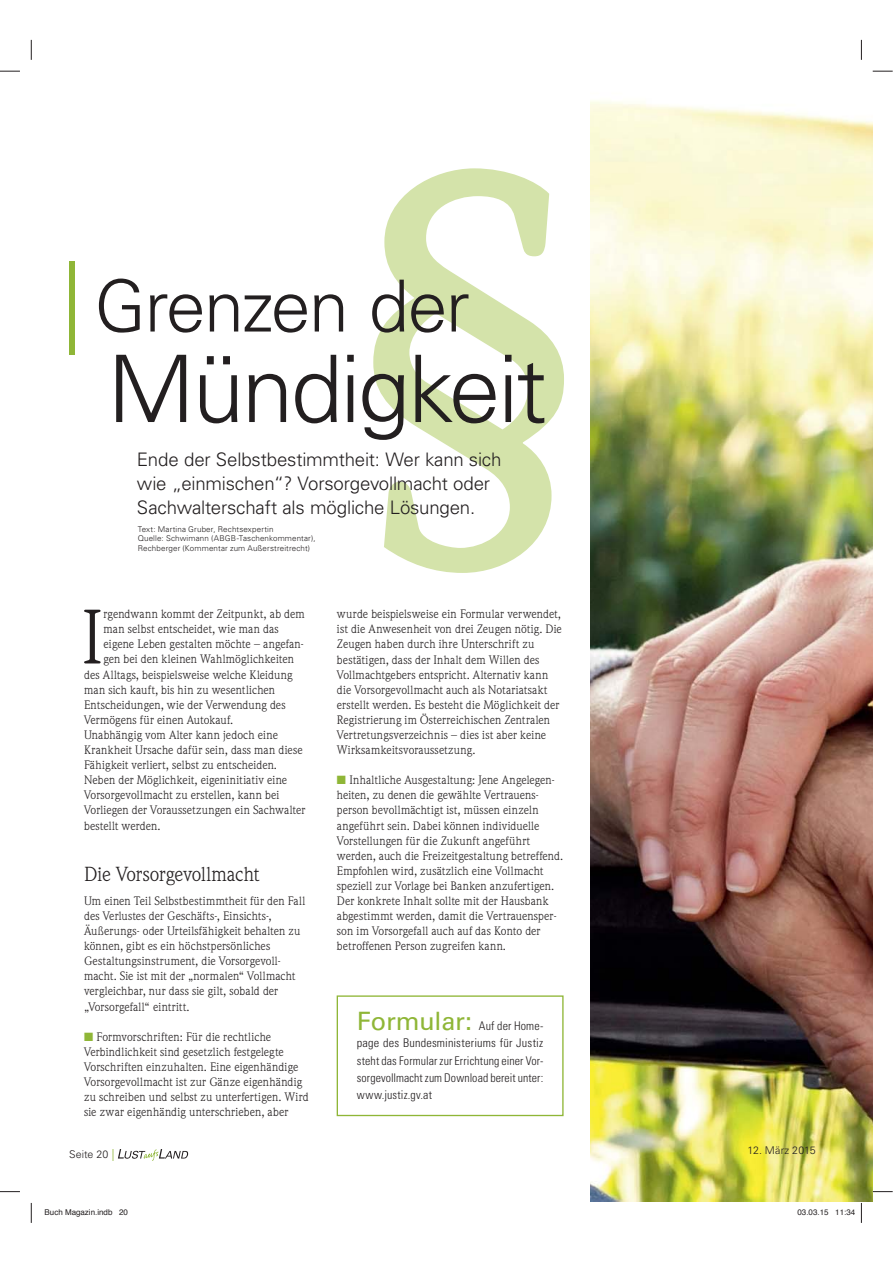
<style>
.page{position:relative;width:893px;height:1263px;background:#fff}
.page>*{position:absolute;margin:0;border:0;box-sizing:border-box;transform-origin:0 0}
.t1{font:300 93.15px "Univers LT Std";letter-spacing:-.03em;color:#231f20}
.t2{font:75.6px "Weidemann Std";color:#231f20}
.t3{font:300 71.85px "Univers LT Std";letter-spacing:-.025em;color:#231f20}
.t4{font:19.95px "Weidemann Std";letter-spacing:-.01em;color:#231f20}
.t5{font:300 18.6px/24px "Univers LT Std";letter-spacing:-.01em;color:#231f20}
.t6{font:12px/15.1px "Weidemann Std";letter-spacing:.01em;color:#231f20}
.t7{font:300 condensed 12px/17.2px "Univers LT Std";letter-spacing:.01em;color:#231f20;text-align:justify}
.t8{font:300 10.65px "Univers LT Std";letter-spacing:.01em;color:#231f20}
.t9{font:300 7.95px/9.6px "Univers LT Std";letter-spacing:.02em;color:#231f20}
.t10{font:7.95px "Helvetica";color:#231f20}
.s1{font-size:93.15px;color:#8fb637}
.s2{font-size:12px;color:#8fb637}
.s3{font-weight:400;font-stretch:normal;font-size:25.35px;color:#8fb637}
</style>
<div class="page">
<svg style="left:118px;top:1149px;width:70px;height:12px"></svg>
<img style="left:590px;top:70px;width:283px;height:1132px">
<svg style="left:373px;top:168px;width:191px;height:405px"></svg>
<div style="left:337px;top:995px;width:226px;height:121px;border:1px solid #8fb637"></div>
<svg style="left:0;top:71px;width:20px;height:1px"></svg>
<svg style="left:873px;top:71px;width:20px;height:1px"></svg>
<svg style="left:0;top:1191px;width:20px;height:1px"></svg>
<svg style="left:873px;top:1191px;width:20px;height:1px"></svg>
<svg style="left:31px;top:40px;width:1px;height:20px"></svg>
<svg style="left:31px;top:1203px;width:1px;height:20px"></svg>
<svg style="left:861px;top:40px;width:1px;height:20px"></svg>
<svg style="left:861px;top:1203px;width:1px;height:20px"></svg>
<h3 class="t3" style="left:62px;top:276px;width:409px"><span class="s1">|</span> Grenzen der</h3>
<h1 class="t1" style="left:107px;top:350px;width:441px">Mündigkeit</h1>
<h3 class="t5" style="left:137px;top:448px;width:366px">Ende der Selbstbestimmtheit: Wer kann sich wie „einmischen“? Vorsorgevollmacht oder<br>Sachwalterschaft als mögliche Lösungen.</h3>
<p class="t9" style="left:138px;top:525px;width:179px">Text: Martina Gruber, Rechtsexpertin<br>Quelle: Schwimann (ABGB-Taschenkommentar),<br>Rechberger (Kommentar zum Außerstreitrecht)</p>
<h2 class="t2" style="left:81px;top:609px;width:24px">I</h2>
<p class="t6" style="left:104px;top:607px;width:203px">rgendwann kommt der Zeitpunkt, ab dem</p>
<p class="t6" style="left:104px;top:623px;width:177px">man selbst entscheidet, wie man das</p>
<p class="t6" style="left:104px;top:638px;width:202px">eigene Leben gestalten möchte – angefan-</p>
<p class="t6" style="left:104px;top:653px;width:192px">gen bei den kleinen Wahlmöglichkeiten</p>
<p class="t6" style="left:84px;top:668px;width:210px">des Alltags, beispielsweise welche Kleidung</p>
<p class="t6" style="left:84px;top:683px;width:192px">man sich kauft, bis hin zu wesentlichen</p>
<p class="t6" style="left:84px;top:698px;width:203px">Entscheidungen, wie der Verwendung des</p>
<p class="t6" style="left:84px;top:713px;width:151px">Vermögens für einen Autokauf.</p>
<p class="t6" style="left:84px;top:728px;width:195px">Unabhängig vom Alter kann jedoch eine</p>
<p class="t6" style="left:84px;top:743px;width:220px">Krankheit Ursache dafür sein, dass man diese</p>
<p class="t6" style="left:84px;top:758px;width:194px">Fähigkeit verliert, selbst zu entscheiden.</p>
<p class="t6" style="left:84px;top:773px;width:205px">Neben der Möglichkeit, eigeninitiativ eine</p>
<p class="t6" style="left:84px;top:789px;width:197px">Vorsorgevollmacht zu erstellen, kann bei</p>
<p class="t6" style="left:84px;top:804px;width:223px">Vorliegen der Voraussetzungen ein Sachwalter</p>
<p class="t6" style="left:84px;top:819px;width:78px">bestellt werden.</p>
<h3 class="t4" style="left:84px;top:867px;width:177px">Die Vorsorgevollmacht</h3>
<p class="t6" style="left:84px;top:894px;width:223px">Um einen Teil Selbstbestimmtheit für den Fall des Verlustes der Geschäfts-, Einsichts-, Äußerungs- oder Urteilsfähigkeit behalten zu können, gibt es ein höchstpersönliches Gestaltungsinstrument, die Vorsorgevoll&shy;macht. Sie ist mit der „normalen“ Vollmacht vergleichbar, nur dass sie gilt, sobald der „Vorsorgefall“ eintritt.</p>
<p class="t6" style="left:84px;top:1030px;width:226px;text-indent:12px">Formvorschriften: Für die rechtliche Verbindlichkeit sind gesetzlich festgelegte Vorschriften einzuhalten. Eine eigenhändige Vorsorgevollmacht ist zur Gänze eigenhändig zu schreiben und selbst zu unterfertigen. Wird sie zwar eigenhändig unterschrieben, aber</p>
<p class="t8" style="left:69px;top:1150px;width:47px">Seite 20 <span class="s2">|</span></p>
<p class="t6" style="left:337px;top:607px;width:227px">wurde beispielsweise ein Formular verwendet, ist die Anwesenheit von drei Zeugen nötig. Die Zeugen haben durch ihre Unterschrift zu bestätigen, dass der Inhalt dem Willen des Vollmachtgebers entspricht. Alternativ kann die Vorsorgevollmacht auch als Notariatsakt erstellt werden. Es besteht die Möglichkeit der Registrierung im Österreichischen Zentralen Vertretungsverzeichnis – dies ist aber keine Wirksamkeitsvoraussetzung.</p>
<p class="t6" style="left:337px;top:773px;width:228px;text-indent:12px">Inhaltliche Ausgestaltung: Jene Angelegen&shy;heiten, zu denen die gewählte Vertrauens&shy;person bevollmächtigt ist, müssen einzeln angeführt sein. Dabei können individuelle Vorstellungen für die Zukunft angeführt werden, auch die Freizeitgestaltung betreffend.<br>Empfohlen wird, zusätzlich eine Vollmacht speziell zur Vorlage bei Banken anzufertigen.<br>Der konkrete Inhalt sollte mit der Hausbank abgestimmt werden, damit die Vertrauensper&shy;son im Vorsorgefall auch auf das Konto der betroffenen Person zugreifen kann.</p>
<p class="t7" style="left:357px;top:1018px;width:188px"><span class="s3">Formular:</span> Auf der Home&shy;page des Bundesministeriums für Justiz steht das Formular zur Errichtung einer Vor&shy;sorgevollmacht zum Download bereit unter: www.justiz.gv.at</p>
<p class="t8" style="left:747px;top:1146px;width:70px">12. März 2015</p>
<p class="t10" style="left:45px;top:1209px;width:85px">Buch Magazin.indb 20</p>
<p class="t10" style="left:797px;top:1209px;width:59px">03.03.15 11:34</p>
</div>
